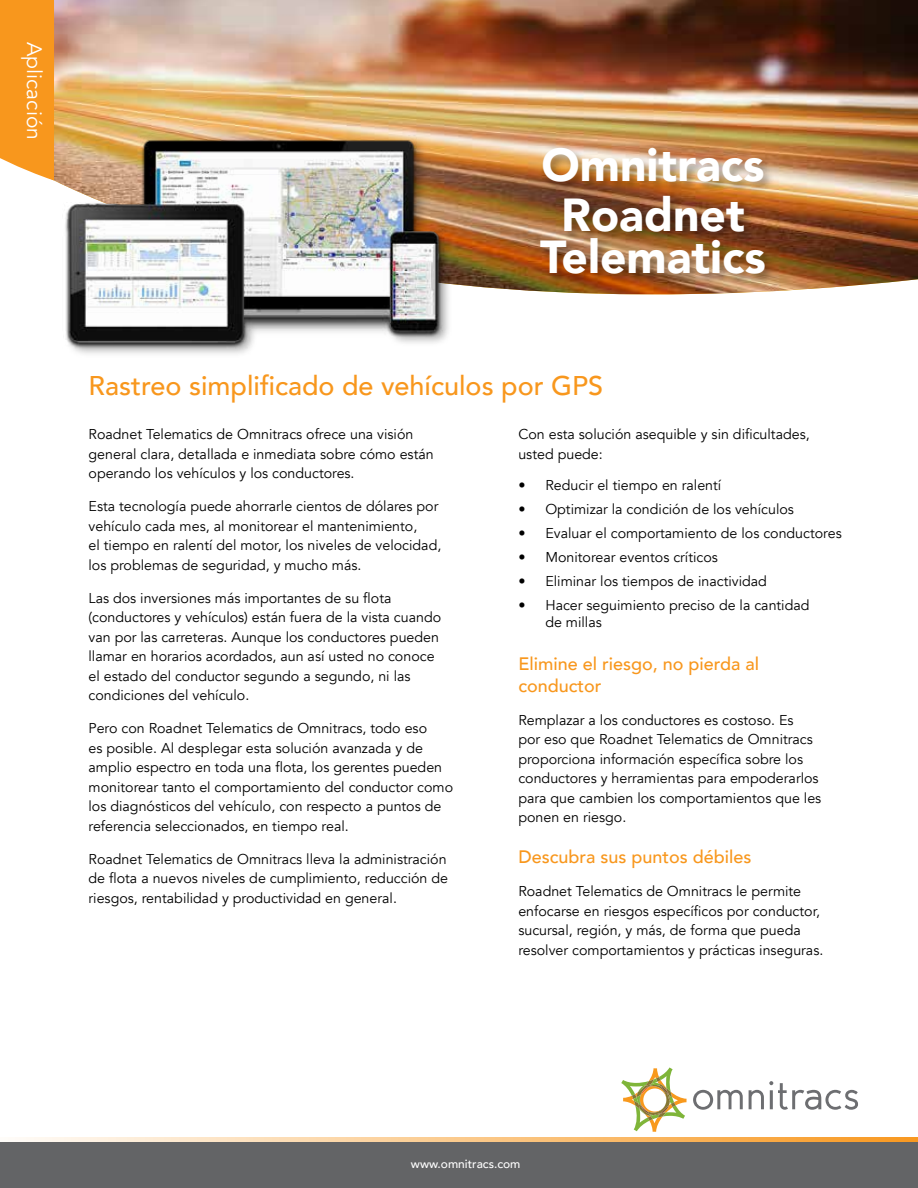
<style>
.page{position:relative;width:918px;height:1188px;background:#fff}
.page>*{position:absolute;margin:0;border:0;box-sizing:border-box;transform-origin:0 0}
.t1{font:900 46.2px/49.3px "Avenir";color:#fff;text-align:center}
.t2{font:500 27px "Avenir";color:#f8971d}
.t3{font:21px "Avenir";color:#fff}
.t4{font:500 18px/21.6px "Avenir";color:#f8971d}
.t5{font:14.25px/19.5px "Avenir";color:#000}
.t6{font:500 12px "Avenir";color:#fff}
</style>
<div class="page">
<img style="left:54px;top:0;width:864px;height:295px">
<div style="left:0;top:0;width:54px;height:181px;background:#f8971d"></div>
<svg style="left:693px;top:1090px;width:50px;height:20px"></svg>
<svg style="left:749px;top:1081px;width:109px;height:29px"></svg>
<svg style="left:621px;top:1067px;width:66px;height:65px"></svg>
<svg style="left:23px;top:1137px;width:895px;height:5px;background:#fac88a"></svg>
<div style="left:0;top:1142px;width:918px;height:46px;background:#636466"></div>
<div style="left:537px;top:146px;width:239px;height:141px;background:#000;opacity:.35"></div>
<div style="left:63px;top:137px;width:390px;height:222px;background:#000;opacity:.35"></div>
<img style="left:63px;top:135px;width:379px;height:218px">
<h3 class="t3" style="left:47px;top:42px;width:99px;rotate:90deg">Aplicación</h3>
<h1 class="t1" style="left:541px;top:139px;width:225px">Omnitracs<br>Roadnet</h1>
<h1 class="t1" style="left:540px;top:231px;width:227px">Telematics</h1>
<h2 class="t2" style="left:89px;top:362px;width:516px">Rastreo simplificado de vehículos por GPS</h2>
<p class="t5" style="left:89px;top:425px;width:347px">Roadnet Telematics de Omnitracs ofrece una visión general clara, detallada e inmediata sobre cómo están operando los vehículos y los conductores.</p>
<p class="t5" style="left:89px;top:497px;width:354px">Esta tecnología puede ahorrarle cientos de dólares por vehículo cada mes, al monitorear el mantenimiento,<br>el tiempo en ralentí del motor, los niveles de velocidad, los problemas de seguridad, y mucho más.</p>
<p class="t5" style="left:89px;top:589px;width:354px">Las dos inversiones más importantes de su flota (conductores y vehículos) están fuera de la vista cuando van por las carreteras. Aunque los conductores pueden llamar en horarios acordados, aun así usted no conoce el estado del conductor segundo a segundo, ni las condiciones del vehículo.</p>
<p class="t5" style="left:89px;top:719px;width:366px">Pero con Roadnet Telematics de Omnitracs, todo eso<br>es posible. Al desplegar esta solución avanzada y de amplio espectro en toda una flota, los gerentes pueden monitorear tanto el comportamiento del conductor como los diagnósticos del vehículo, con respecto a puntos de referencia seleccionados, en tiempo real.</p>
<p class="t5" style="left:89px;top:849px;width:361px;text-align:justify">Roadnet Telematics de Omnitracs lleva la administración de flota a nuevos niveles de cumplimiento, reducción de riesgos, rentabilidad y productividad en general.</p>
<p class="t5" style="left:518px;top:425px;width:293px">Con esta solución asequible y sin dificultades, usted puede:</p>
<p class="t5" style="left:518px;top:475px;width:204px">• Reducir el tiempo en ralentí</p>
<p class="t5" style="left:518px;top:499px;width:277px">• Optimizar la condición de los vehículos</p>
<p class="t5" style="left:518px;top:523px;width:325px">• Evaluar el comportamiento de los conductores</p>
<p class="t5" style="left:518px;top:548px;width:201px">• Monitorear eventos críticos</p>
<p class="t5" style="left:518px;top:572px;width:250px">• Eliminar los tiempos de inactividad</p>
<p class="t5" style="left:545px;top:597px;width:266px;line-height:17.1px;text-indent:-27px">• Hacer seguimiento preciso de la cantidad de millas</p>
<p class="t4" style="left:518px;top:652px;width:242px">Elimine el riesgo, no pierda al conductor</p>
<p class="t5" style="left:518px;top:710px;width:304px">Remplazar a los conductores es costoso. Es<br>por eso que Roadnet Telematics de Omnitracs proporciona información específica sobre los conductores y herramientas para empoderarlos para que cambien los comportamientos que les ponen en riesgo.</p>
<p class="t4" style="left:518px;top:845px;width:235px">Descubra sus puntos débiles</p>
<p class="t5" style="left:518px;top:882px;width:307px">Roadnet Telematics de Omnitracs le permite enfocarse en riesgos específicos por conductor, sucursal, región, y más, de forma que pueda resolver comportamientos y prácticas inseguras.</p>
<p class="t6" style="left:411px;top:1153px;width:111px">www.omnitracs.com</p>
</div>
